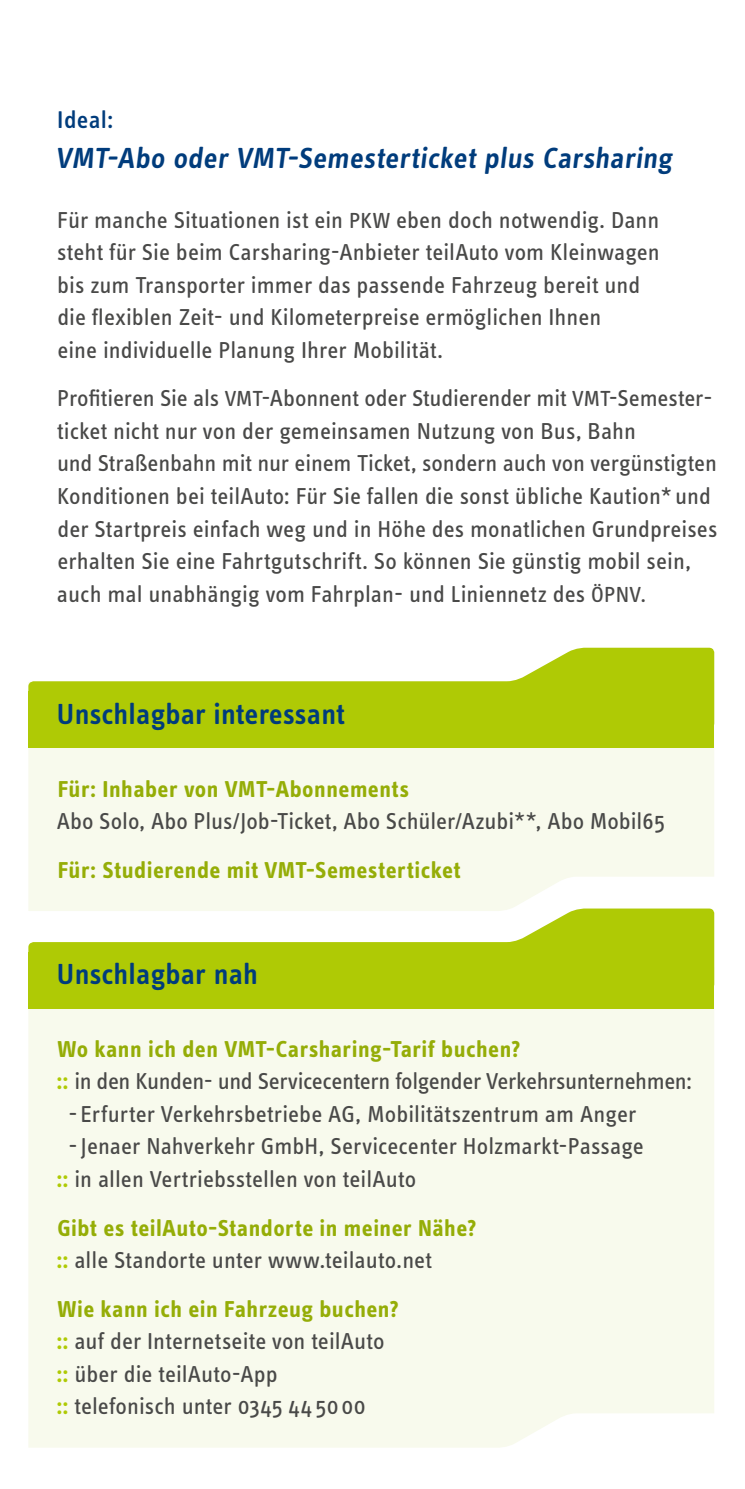
<style>
.page{position:relative;width:745px;height:1489px;background:#fff}
.page>*{position:absolute;margin:0;border:0;box-sizing:border-box;transform-origin:0 0}
.t1{font:600 30px "Info OT Text";letter-spacing:.005em;color:#003c7c}
.t2{font:500 25px "Info OT Text";letter-spacing:.015em;color:#003c7c}
.t3{font:23.75px/32.5px "Info OT Text";color:#494948}
.t4{font:700 23.75px/32.5px "Info OT Text";letter-spacing:.02em;color:#95ad07}
.s1{font-size:22.5px}
.s2{font-weight:700;color:#95ad07}
.s3{font-weight:700;color:#afca05}
.s4{color:#afca05}
.s5{font-weight:400;color:#494948}
</style>
<div class="page">
<div style="left:28px;top:1008px;width:685px;height:439px;background:#f8faed"></div>
<div style="left:28px;top:747px;width:685px;height:161px;background:#f8faed"></div>
<svg style="left:28px;top:647px;width:685px;height:44px"></svg>
<div style="left:28px;top:691px;width:685px;height:56px;background:#afca05"></div>
<svg style="left:28px;top:908px;width:685px;height:43px"></svg>
<div style="left:28px;top:951px;width:685px;height:57px;background:#afca05"></div>
<p class="t2" style="left:57px;top:104px;width:58px">Ideal:</p>
<p class="t1" style="left:55px;top:139px;width:622px">VMT-Abo oder VMT-Semesterticket plus Carsharing</p>
<p class="t3" style="left:57px;top:203px;width:603px">Für manche Situationen ist ein <span class="s1">PKW</span> eben doch notwendig. Dann steht für Sie beim Carsharing-Anbieter teilAuto vom Kleinwagen bis zum Transporter immer das passende Fahrzeug bereit und die flexiblen Zeit- und Kilometerpreise ermöglichen Ihnen<br>eine individuelle Planung Ihrer Mobilität.</p>
<p class="t3" style="left:57px;top:382px;width:661px">Profitieren Sie als <span class="s1">VMT</span>-Abonnent oder Studierender mit <span class="s1">VMT</span>-Semester&shy;ticket nicht nur von der gemeinsamen Nutzung von Bus, Bahn<br>und Straßenbahn mit nur einem Ticket, sondern auch von vergünstigten Konditionen bei teilAuto: Für Sie fallen die sonst übliche Kaution*und der Startpreis einfach weg und in Höhe des monatlichen Grundpreises erhalten Sie eine Fahrtgutschrift. So können Sie günstig mobil sein, auch mal unabhängig vom Fahrplan- und Liniennetz des <span class="s1">ÖPNV.</span></p>
<p class="t1" style="left:57px;top:695px;width:289px">Unschlagbar interessant</p>
<p class="t4" style="left:58px;top:772px;width:353px">Für: Inhaber von VMT-Abonnements</p>
<p class="t3" style="left:57px;top:804px;width:609px">Abo Solo, Abo Plus/Job-Ticket, Abo Schüler/Azubi**, Abo Mobil65</p>
<p class="t4" style="left:58px;top:853px;width:404px">Für: Studierende mit VMT-Semesterticket</p>
<p class="t1" style="left:57px;top:955px;width:202px">Unschlagbar nah</p>
<p class="t3" style="left:56px;top:1032px;width:637px"><span class="s2">Wo kann ich den VMT-Carsharing-Tarif buchen?<br></span><span class="s3">::</span> in den Kunden- und Servicecentern folgender Verkehrsunternehmen:</p>
<p class="t3" style="left:68px;top:1097px;width:569px">- Erfurter Verkehrsbetriebe AG, Mobilitätszentrum am Anger</p>
<p class="t3" style="left:68px;top:1129px;width:576px">-Jenaer Nahverkehr GmbH, Servicecenter Holzmarkt-Passage</p>
<p class="t3" style="left:56px;top:1162px;width:361px"><span class="s3">::</span> in allen Vertriebsstellen von teilAuto</p>
<p class="t4" style="left:56px;top:1210px;width:421px">Gibt es teilAuto-Standorte in meiner Nähe? <span class="s4">::</span> <span class="s5">alle Standorte unter www.teilauto.net</span></p>
<p class="t3" style="left:56px;top:1292px;width:344px"><span class="s2">Wie kann ich ein Fahrzeug buchen? </span><span class="s3">::</span> auf der Internetseite von teilAuto <span class="s3">::</span> über die teilAuto-App<br><span class="s3">::</span> telefonisch unter 0345 44 5000</p>
</div>
